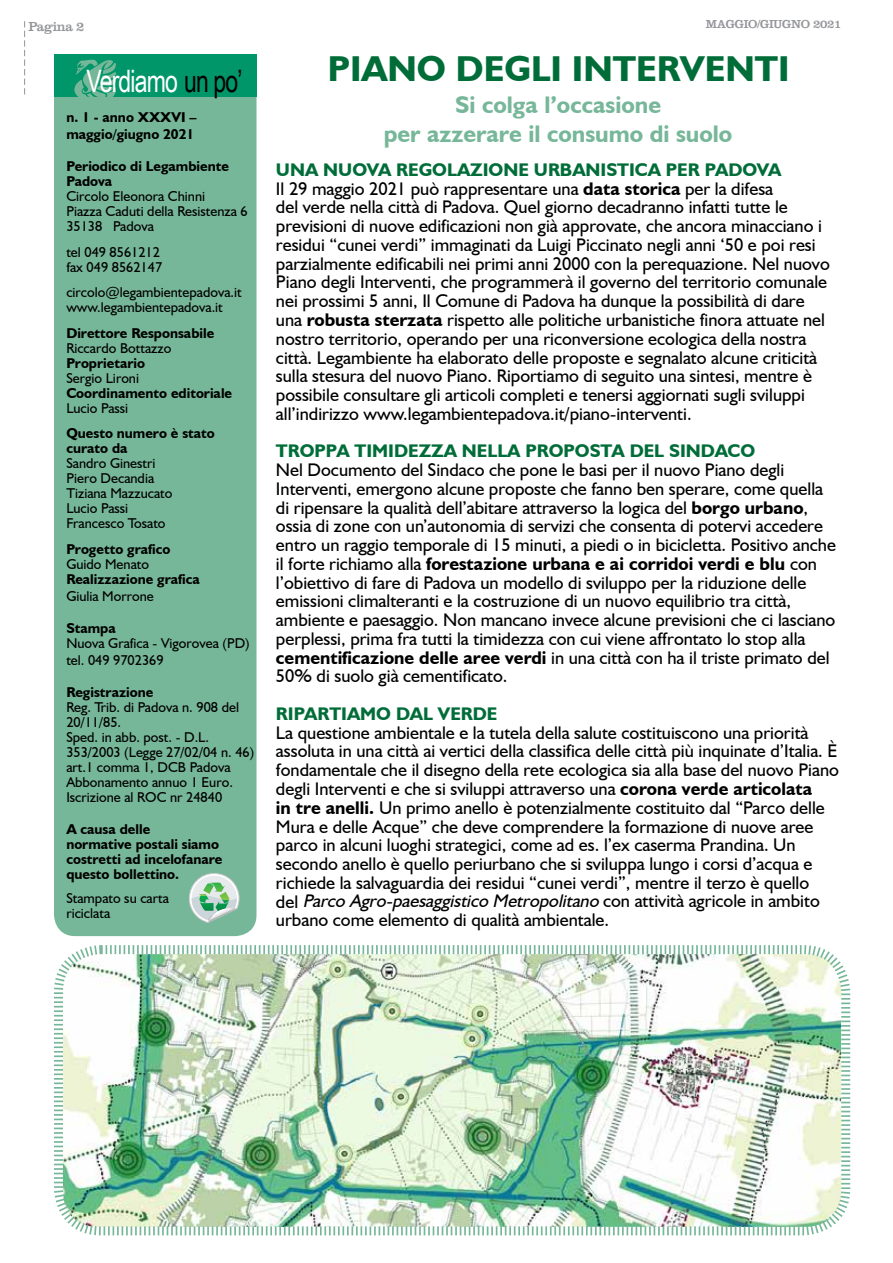
<style>
.page{position:relative;width:893px;height:1263px;background:#fff}
.page>*{position:absolute;margin:0;border:0;box-sizing:border-box;transform-origin:0 0}
.t1{font:700 36px "Humanist 521 BT";color:#006d39}
.t2{font:30.9px "Arial Narrow";letter-spacing:-.03em;color:#fff;scale:.91 1}
.t3{font:700 24px/28.8px "Humanist 521 BT";color:#77b799;text-align:center}
.t4{font:18.3px/18.8px "Humanist 521 BT";color:#000}
.t5{font:700 18.3px "Humanist 521 BT";color:#006d39}
.t6{font:14.25px/15px "Humanist 521 BT";color:#000}
.t7{font:700 14.25px/15px "Humanist 521 BT";color:#000}
.t8{font:13.5px "Clarendon LT Std";letter-spacing:-.03em;color:#939598}
.t9{font:12px "Clarendon LT Std";letter-spacing:-.03em;color:#939598}
.s1{color:#000}
.s2{font-weight:700;color:#006d39}
.s3{font-weight:700}
.s4{font-style:italic}
</style>
<div class="page">
<div style="left:54px;top:54px;width:203px;height:882px;background:#77b799;border-radius:21px"></div>
<div style="left:54px;top:54px;width:202px;height:43px;background:#009669"></div>
<svg style="left:74px;top:59px;width:42px;height:38px"></svg>
<svg style="left:24px;top:21px;width:1px;height:74px"></svg>
<svg style="left:189px;top:873px;width:50px;height:50px"></svg>
<img style="left:54px;top:945px;width:797px;height:291px">
<p class="t8" style="left:28px;top:19px;width:58px">Pagina 2</p>
<p class="t9" style="left:706px;top:17px;width:137px">MAGGIO/GIUGNO 2021</p>
<h2 class="t2" style="left:87px;top:59px;width:173px">Verdiamo <span class="s1">un po’</span></h2>
<p class="t7" style="left:66px;top:108px;width:132px;line-height:17.1px">n. 1 - anno XXXVI – maggio/giugno 2021</p>
<p class="t7" style="left:66px;top:158px;width:164px">Periodico di Legambiente<br>Padova</p>
<p class="t6" style="left:66px;top:188px;width:183px">Circolo Eleonora Chinni<br>Piazza Caduti della Resistenza 6<br>35138 Padova</p>
<p class="t6" style="left:66px;top:244px;width:97px">tel 049 8561212 fax 049 8562147</p>
<p class="t6" style="left:66px;top:284px;width:177px">circolo@legambientepadova.it www.legambientepadova.it</p>
<p class="t7" style="left:66px;top:325px;width:149px">Direttore Responsabile</p>
<p class="t6" style="left:66px;top:340px;width:107px">Riccardo Bottazzo</p>
<p class="t7" style="left:66px;top:355px;width:80px">Proprietario</p>
<p class="t6" style="left:66px;top:370px;width:74px">Sergio Lironi</p>
<p class="t7" style="left:66px;top:385px;width:167px">Coordinamento editoriale</p>
<p class="t6" style="left:66px;top:400px;width:63px">Lucio Passi</p>
<p class="t7" style="left:66px;top:425px;width:150px">Questo numero è stato curato da</p>
<p class="t6" style="left:66px;top:455px;width:108px">Sandro Ginestri<br>Piero Decandia<br>Tiziana Mazzucato<br>Lucio Passi<br>Francesco Tosato</p>
<p class="t7" style="left:66px;top:541px;width:106px">Progetto grafico</p>
<p class="t6" style="left:66px;top:556px;width:84px">Guido Menato</p>
<p class="t7" style="left:66px;top:571px;width:135px">Realizzazione grafica</p>
<p class="t6" style="left:66px;top:588px;width:89px">Giulia Morrone</p>
<p class="t7" style="left:66px;top:620px;width:51px">Stampa</p>
<p class="t6" style="left:66px;top:634px;width:185px;line-height:17.1px">Nuova Grafica - Vigorovea (PD) tel. 049 9702369</p>
<p class="t7" style="left:66px;top:684px;width:88px">Registrazione</p>
<p class="t6" style="left:66px;top:699px;width:189px">Reg. Trib. di Padova n. 908 del<br>20/11/85.<br>Sped. in abb. post. - D.L.<br>353/2003 (Legge 27/02/04 n. 46) art.1 comma 1, DCB Padova<br>Abbonamento annuo 1 Euro.<br>Iscrizione al ROC nr 24840</p>
<p class="t7" style="left:66px;top:821px;width:158px">A causa delle<br>normative postali siamo costretti ad incelofanare questo bollettino.</p>
<p class="t6" style="left:66px;top:890px;width:104px">Stampato su carta riciclata</p>
<h1 class="t1" style="left:328px;top:47px;width:463px">PIANO DEGLI INTERVENTI</h1>
<h3 class="t3" style="left:384px;top:90px;width:350px">Si colga l’occasione<br>per azzerare il consumo di suolo</h3>
<p class="t4" style="left:276px;top:160px;width:555px"><span class="s2">UNA NUOVA REGOLAZIONE URBANISTICA PER PADOVA<br></span>Il 29 maggio 2021 può rappresentare una <span class="s3">data storica</span> per la difesa<br>del verde nella città di Padova. Quel giorno decadranno infatti tutte le previsioni di nuove edificazioni non già approvate, che ancora minacciano i residui “cunei verdi” immaginati da Luigi Piccinato negli anni ‘50 e poi resi parzialmente edificabili nei primi anni 2000 con la perequazione. Nel nuovo Piano degli Interventi, che programmerà il governo del territorio comunale nei prossimi 5 anni, Il Comune di Padova ha dunque la possibilità di dare una <span class="s3">robusta sterzata</span> rispetto alle politiche urbanistiche finora attuate nel nostro territorio, operando per una riconversione ecologica della nostra città. Legambiente ha elaborato delle proposte e segnalato alcune criticità sulla stesura del nuovo Piano. Riportiamo di seguito una sintesi, mentre è possibile consultare gli articoli completi e tenersi aggiornati sugli sviluppi all’indirizzo www.legambientepadova.it/piano-interventi.</p>
<p class="t5" style="left:276px;top:440px;width:481px">TROPPA TIMIDEZZA NELLA PROPOSTA DEL SINDACO</p>
<p class="t4" style="left:276px;top:460px;width:561px">Nel Documento del Sindaco che pone le basi per il nuovo Piano degli Interventi, emergono alcune proposte che fanno ben sperare, come quella di ripensare la qualità dell’abitare attraverso la logica del <span class="s3">borgo urbano</span>, ossia di zone con un’autonomia di servizi che consenta di potervi accedere entro un raggio temporale di 15 minuti, a piedi o in bicicletta. Positivo anche il forte richiamo alla <span class="s3">forestazione urbana e ai corridoi verdi e blu</span> con l’obiettivo di fare di Padova un modello di sviluppo per la riduzione delle emissioni climalteranti e la costruzione di un nuovo equilibrio tra città, ambiente e paesaggio. Non mancano invece alcune previsioni che ci lasciano perplessi, prima fra tutti la timidezza con cui viene affrontato lo stop alla <span class="s3">cementificazione delle aree verdi</span> in una città con ha il triste primato del 50% di suolo già cementificato.</p>
<p class="t5" style="left:276px;top:702px;width:223px">RIPARTIAMO DAL VERDE</p>
<p class="t4" style="left:276px;top:723px;width:564px">La questione ambientale e la tutela della salute costituiscono una priorità assoluta in una città ai vertici della classifica delle città più inquinate d’Italia. È fondamentale che il disegno della rete ecologica sia alla base del nuovo Piano degli Interventi e che si sviluppi attraverso una <span class="s3">corona verde articolata<br>in tre anelli.</span> Un primo anello è potenzialmente costituito dal “Parco delle Mura e delle Acque” che deve comprendere la formazione di nuove aree parco in alcuni luoghi strategici, come ad es. l’ex caserma Prandina. Un secondo anello è quello periurbano che si sviluppa lungo i corsi d’acqua e richiede la salvaguardia dei residui “cunei verdi”, mentre il terzo è quello<br>d e l <span class="s4">Parco Agro-paesaggistico Metropolitano</span> c o n at t i v i t à ag r i c o l e i n a m b i t o urbano come elemento di qualità ambientale.</p>
</div>
